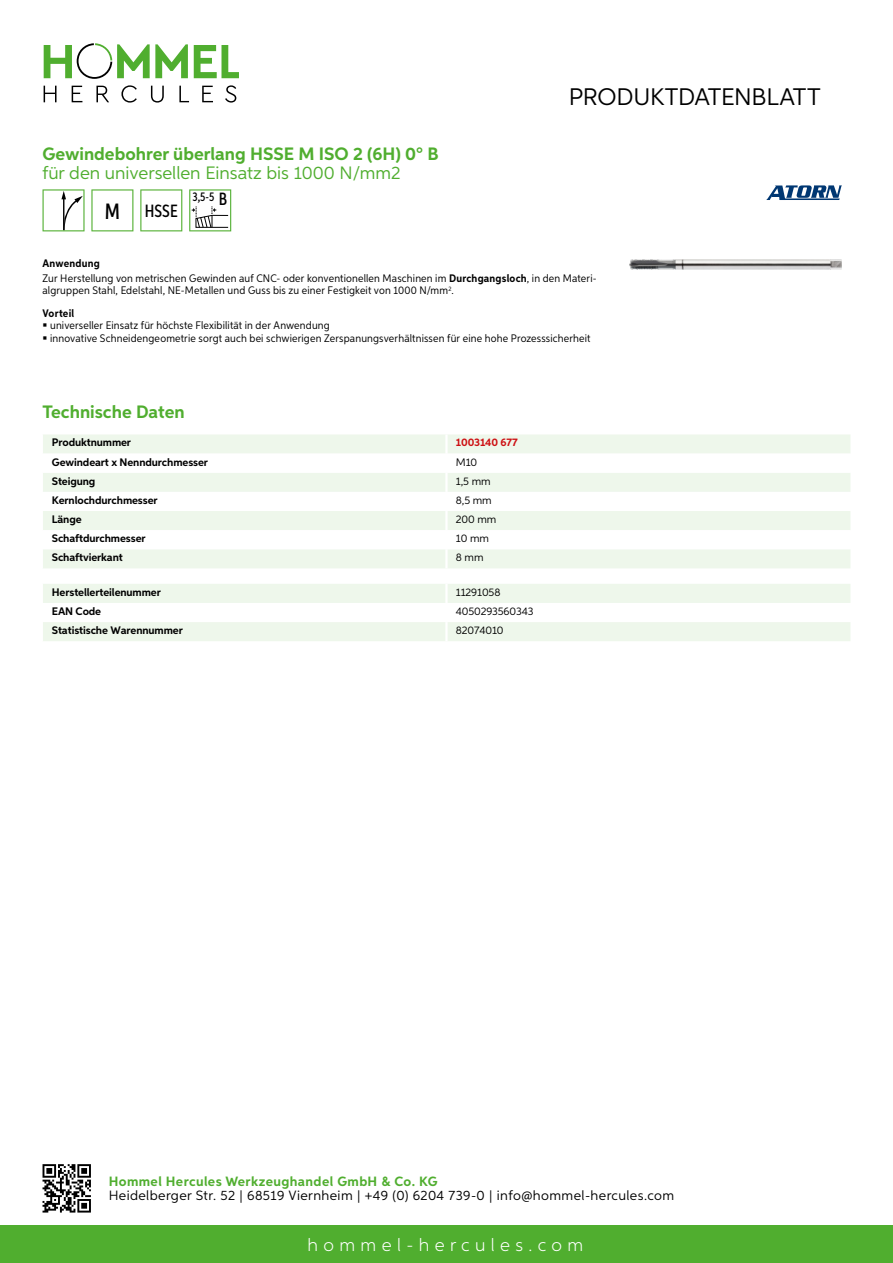
<style>
.page{position:relative;width:893px;height:1263px;background:#fff}
.page>*{position:absolute;margin:0;border:0;box-sizing:border-box;transform-origin:0 0}
.t1{font:24px "Aspira";letter-spacing:-.01em;color:#000}
.t2{font:700 18px "Aspira";color:#50ae2f}
.t3{font:18px "Aspira";color:#50ae2f}
.t4{font:300 18px "Aspira";letter-spacing:.3em;color:#fff}
.t5{font:500 17.85px "Aspira XX Nar";color:#000}
.t6{font:13.5px "Aspira";letter-spacing:.03em;color:#000}
.t7{font:700 13.5px "Aspira";letter-spacing:.03em;color:#50ae2f}
.t8{font:500 12.6px "Aspira XX Nar";color:#000}
.t9{font:10.95px/15.1px "Aspira Nar";letter-spacing:.015em;color:#000}
.t10{font:700 10.95px "Aspira";letter-spacing:-.01em;color:#000}
.t11{font:10.95px "Aspira";letter-spacing:-.01em;color:#000}
.t12{font:700 10.95px "Aspira";letter-spacing:-.01em;color:#cd1013}
.s1{font-size:22.2px}
.s2{font-size:17.85px}
.s3{font-weight:700}
</style>
<div class="page">
<div style="left:0;top:1226px;width:893px;height:37px;background:#50ae2f"></div>
<svg style="left:43px;top:1164px;width:48px;height:48px"></svg>
<svg style="left:194px;top:45px;width:45px;height:33px"></svg>
<svg style="left:44px;top:43px;width:144px;height:36px"></svg>
<svg style="left:44px;top:86px;width:13px;height:16px"></svg>
<svg style="left:72px;top:86px;width:10px;height:16px"></svg>
<svg style="left:96px;top:86px;width:13px;height:16px"></svg>
<svg style="left:121px;top:85px;width:16px;height:18px"></svg>
<svg style="left:151px;top:86px;width:13px;height:17px"></svg>
<svg style="left:179px;top:86px;width:10px;height:16px"></svg>
<svg style="left:202px;top:86px;width:11px;height:16px"></svg>
<svg style="left:225px;top:85px;width:11px;height:18px"></svg>
<svg style="left:43px;top:434px;width:807px;height:134px;fill:#eef7eb"></svg>
<svg style="left:43px;top:454px;width:807px;height:95px"></svg>
<hr style="left:445px;top:434px;width:3px;height:20px;background:#fff">
<hr style="left:445px;top:454px;width:3px;height:19px;background:#fff">
<hr style="left:445px;top:473px;width:3px;height:19px;background:#fff">
<hr style="left:445px;top:492px;width:3px;height:19px;background:#fff">
<hr style="left:445px;top:511px;width:3px;height:19px;background:#fff">
<hr style="left:445px;top:530px;width:3px;height:19px;background:#fff">
<hr style="left:445px;top:549px;width:3px;height:19px;background:#fff">
<svg style="left:43px;top:584px;width:807px;height:57px"></svg>
<hr style="left:445px;top:622px;width:3px;height:19px;background:#fff">
<svg style="left:43px;top:189px;width:42px;height:42px"></svg>
<svg style="left:91px;top:189px;width:42px;height:42px"></svg>
<svg style="left:140px;top:189px;width:42px;height:42px"></svg>
<svg style="left:189px;top:189px;width:42px;height:42px"></svg>
<img style="left:629px;top:259px;width:213px;height:11px">
<svg style="left:766px;top:185px;width:76px;height:15px"></svg>
<h2 class="t2" style="left:43px;top:142px;width:398px">Gewindebohrer überlang HSSE M ISO 2 (6H) 0° B</h2>
<h2 class="t3" style="left:43px;top:162px;width:360px">für den universellen Einsatz bis 1000 N/mm2</h2>
<h3 class="t5" style="left:105px;top:200px;width:74px"><span class="s1">M</span> HSSE</h3>
<p class="t8" style="left:193px;top:189px;width:36px">3,5-5 <span class="s2">B</span></p>
<h1 class="t1" style="left:569px;top:82px;width:253px">Produktdatenblatt</h1>
<p class="t9" style="left:43px;top:256px;width:556px"><span class="s3">Anwendung<br></span>Zur Herstellung von metrischen Gewinden auf CNC- oder konventionellen Maschinen im <span class="s3">Durchgangsloch</span>, in den Materi-</p>
<p class="t9" style="left:43px;top:279px;width:413px;line-height:22.2px">algruppen Stahl, Edelstahl, NE-Metallen und Guss bis zu einer Festigkeit von 1000 N/mm<sup>2</sup>.<br><span class="s3">Vorteil</span></p>
<p class="t9" style="left:50px;top:319px;width:542px;line-height:12.8px">universeller Einsatz für höchste Flexibilität in der Anwendung<br>innovative Schneidengeometrie sorgt auch bei schwierigen Zerspanungsverhältnissen für eine hohe Prozesssicherheit</p>
<h2 class="t2" style="left:43px;top:400px;width:144px">Technische Daten</h2>
<p class="t10" style="left:52px;top:436px;width:81px">Produktnummer</p>
<p class="t12" style="left:456px;top:436px;width:63px">1003140 677</p>
<p class="t10" style="left:52px;top:455px;width:158px">Gewindeart x Nenndurchmesser</p>
<p class="t11" style="left:456px;top:455px;width:23px">M10</p>
<p class="t10" style="left:52px;top:474px;width:45px">Steigung</p>
<p class="t11" style="left:456px;top:474px;width:36px">1,5 mm</p>
<p class="t10" style="left:52px;top:493px;width:107px">Kernlochdurchmesser</p>
<p class="t11" style="left:456px;top:493px;width:37px">8,5 mm</p>
<p class="t10" style="left:52px;top:512px;width:31px">Länge</p>
<p class="t11" style="left:456px;top:512px;width:42px">200 mm</p>
<p class="t10" style="left:52px;top:532px;width:95px">Schaftdurchmesser</p>
<p class="t11" style="left:456px;top:532px;width:35px">10 mm</p>
<p class="t10" style="left:52px;top:551px;width:72px">Schaftvierkant</p>
<p class="t11" style="left:456px;top:551px;width:29px">8 mm</p>
<p class="t10" style="left:52px;top:585px;width:111px">Herstellerteilenummer</p>
<p class="t11" style="left:456px;top:585px;width:46px">11291058</p>
<p class="t10" style="left:52px;top:604px;width:51px">EAN Code</p>
<p class="t11" style="left:456px;top:604px;width:79px">4050293560343</p>
<p class="t10" style="left:52px;top:623px;width:132px">Statistische Warennummer</p>
<p class="t11" style="left:456px;top:623px;width:49px">82074010</p>
<p class="t7" style="left:109px;top:1172px;width:330px">Hommel Hercules Werkzeughandel GmbH &amp; Co. KG</p>
<p class="t6" style="left:109px;top:1187px;width:567px">Heidelberger Str. 52 | 68519 Viernheim | +49 (0) 6204 739-0 | info@hommel-hercules.com</p>
<h2 class="t4" style="left:307px;top:1234px;width:277px">hommel-hercules.com</h2>
</div>
